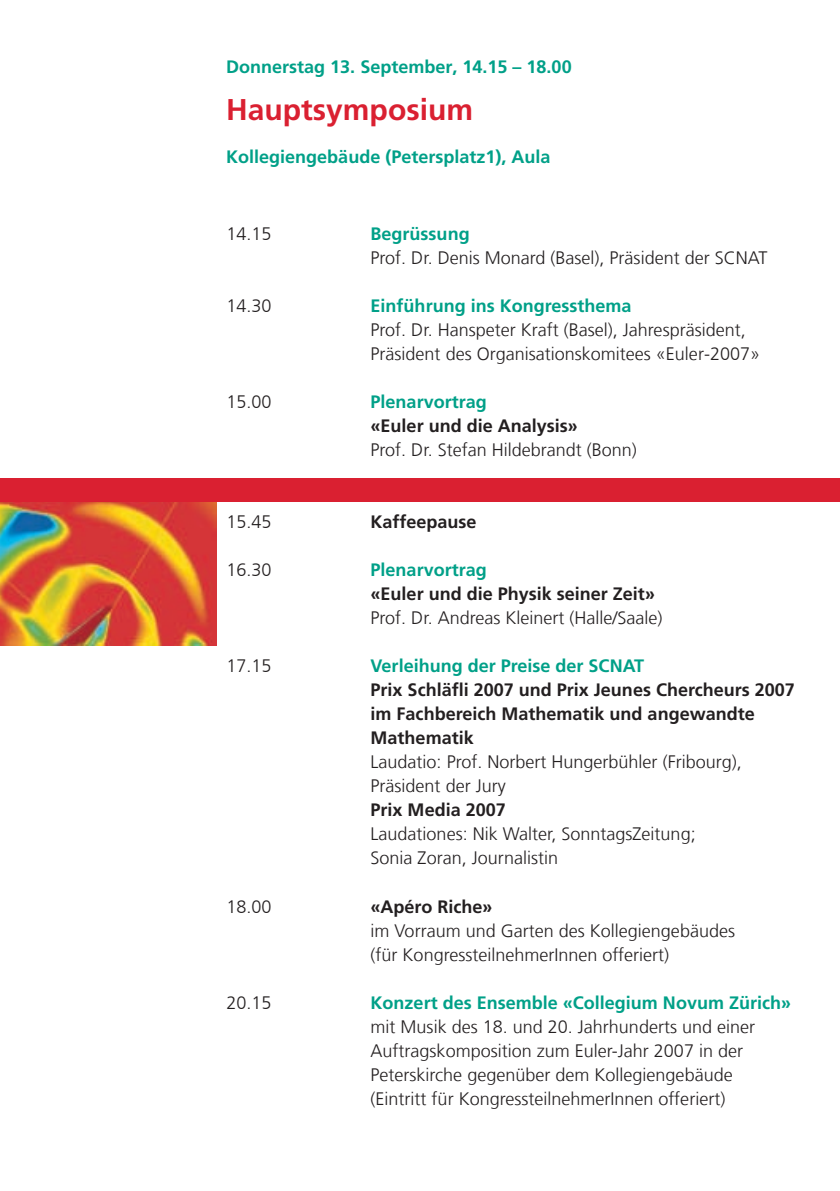
<style>
.page{position:relative;width:840px;height:1191px;background:#fff}
.page>*{position:absolute;margin:0;border:0;box-sizing:border-box;transform-origin:0 0}
.t1{font:700 30px "Frutiger LT Com";color:#da2031}
.t2{font:300 18px/24px "Frutiger LT Com";color:#231f20}
.t3{font:700 18px "Frutiger LT Com";color:#00a088}
.t4{font:700 18px "Frutiger LT Com";color:#231f20}
.s1{font-weight:700;color:#00a088}
.s2{font-weight:700}
</style>
<div class="page">
<img style="left:0;top:501px;width:217px;height:144px">
<div style="left:0;top:477px;width:839px;height:24px;background:#da2031"></div>
<p class="t3" style="left:226px;top:56px;width:347px">Donnerstag 13. September, 14.15 – 18.00</p>
<p class="t1" style="left:226px;top:92px;width:248px">Hauptsymposium</p>
<p class="t3" style="left:226px;top:146px;width:326px">Kollegiengebäude (Petersplatz1), Aula</p>
<p class="t2" style="left:226px;top:222px;width:47px">14.15</p>
<p class="t2" style="left:370px;top:222px;width:398px"><span class="s1">Begrüssung<br></span>Prof. Dr. Denis Monard (Basel), Präsident der SCNAT</p>
<p class="t2" style="left:226px;top:294px;width:47px">14.30</p>
<p class="t2" style="left:370px;top:294px;width:391px"><span class="s1">Einführung ins Kongressthema<br></span>Prof. Dr. Hanspeter Kraft (Basel), Jahrespräsident,<br>Präsident des Organisationskomitees «Euler-2007»</p>
<p class="t2" style="left:226px;top:390px;width:47px">15.00</p>
<p class="t2" style="left:370px;top:390px;width:268px"><span class="s1">Plenarvortrag<br></span><span class="s2">«Euler und die Analysis»<br></span>Prof. Dr. Stefan Hildebrandt (Bonn)</p>
<p class="t2" style="left:226px;top:510px;width:47px">15.45</p>
<p class="t4" style="left:370px;top:511px;width:107px">Kaffeepause</p>
<p class="t2" style="left:226px;top:558px;width:47px">16.30</p>
<p class="t2" style="left:370px;top:558px;width:293px"><span class="s1">Plenarvortrag<br></span><span class="s2">«Euler und die Physik seiner Zeit»<br></span>Prof. Dr. Andreas Kleinert (Halle/Saale)</p>
<p class="t2" style="left:226px;top:654px;width:47px">17.15</p>
<p class="t2" style="left:370px;top:654px;width:425px"><span class="s1">Verleihung der Preise der SCNAT<br></span><span class="s2">Prix Schläfli 2007 und Prix Jeunes Chercheurs 2007 im Fachbereich Mathematik und angewandte<br>Mathematik<br></span>Laudatio: Prof. Norbert Hungerbühler (Fribourg),<br>Präsident der Jury<br><span class="s2">Prix Media 2007<br></span>Laudationes: Nik Walter, SonntagsZeitung;<br>Sonia Zoran, Journalistin</p>
<p class="t2" style="left:226px;top:894px;width:47px">18.00</p>
<p class="t2" style="left:370px;top:894px;width:366px"><span class="s2">«Apéro Riche»<br></span>im Vorraum und Garten des Kollegiengebäudes (für KongressteilnehmerInnen offeriert)</p>
<p class="t2" style="left:226px;top:990px;width:47px">20.15</p>
<p class="t2" style="left:370px;top:990px;width:422px"><span class="s1">Konzert des Ensemble «Collegium Novum Zürich» </span>mit Musik des 18. und 20. Jahrhunderts und einer Auftragskomposition zum Euler-Jahr 2007 in der Peterskirche gegenüber dem Kollegiengebäude (Eintritt für KongressteilnehmerInnen offeriert)</p>
</div>
